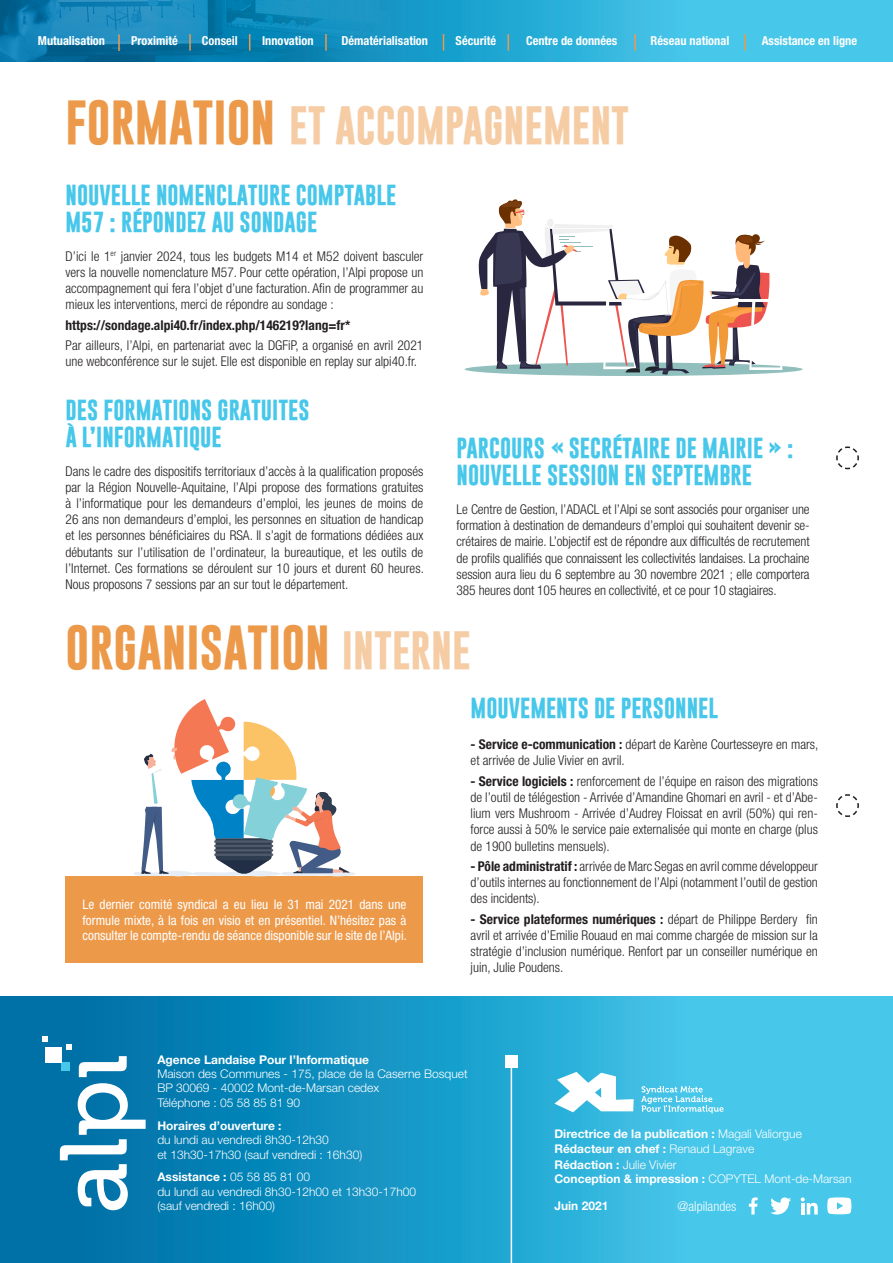
<style>
.page{position:relative;width:893px;height:1263px;background:#fff}
.page>*{position:absolute;margin:0;border:0;box-sizing:border-box;transform-origin:0 0}
.t1{font:700 45px "Gobold";color:#ed994a}
.Titre_orange_clair{font:700 39px "Gobold";color:#f6cca4}
.Titre_bleu{font:700 21px/27.2px "Gobold";color:#47c7ea}
.Texte_courant{font:300 condensed 13.5px/16.2px "Helvetica Neue LT Std";color:#231f20;text-align:justify}
.Texte_courant-2{font:700 condensed 13.5px "Helvetica Neue LT Std";color:#231f20}
.Texte_courant-3{font:300 condensed 13.5px "Helvetica Neue LT Std";color:#fff}
.Texte_courant-4{font:condensed 13.2px/15.9px "Helvetica Neue LT Std";color:#fff;text-align:justify}
.t2{font:700 condensed 12.3px "Helvetica Neue LT Std";color:#fff}
.t3{font:300 12px/14.4px "Helvetica Neue LT Std";color:#fff}
.t4{font:700 12px "Helvetica Neue LT Std";color:#fff}
.s1{font-weight:700}
.s2{font-weight:300}
</style>
<div class="page">
<svg style="left:836px;top:446px;width:23px;height:24px"></svg>
<svg style="left:836px;top:794px;width:23px;height:23px"></svg>
<svg style="left:405px;top:0;width:488px;height:62px;background:#36b8df"></svg>
<img style="left:0;top:0;width:405px;height:62px">
<svg style="left:118px;top:34px;width:2px;height:17px"></svg>
<svg style="left:189px;top:34px;width:2px;height:17px"></svg>
<svg style="left:249px;top:34px;width:1px;height:17px"></svg>
<svg style="left:325px;top:34px;width:2px;height:17px"></svg>
<svg style="left:443px;top:34px;width:1px;height:17px"></svg>
<svg style="left:507px;top:34px;width:2px;height:17px"></svg>
<svg style="left:634px;top:34px;width:2px;height:17px"></svg>
<svg style="left:744px;top:34px;width:1px;height:17px"></svg>
<div style="left:0;top:996px;width:893px;height:267px;background:linear-gradient(to right,#0069a2,#50d5f6)"></div>
<svg style="left:60px;top:1083px;width:86px;height:127px"></svg>
<svg style="left:79px;top:1056px;width:48px;height:21px"></svg>
<div style="left:61px;top:1063px;width:8px;height:8px;background:#47c7ea"></div>
<svg style="left:67px;top:1044px;width:5px;height:6px"></svg>
<svg style="left:43px;top:1036px;width:5px;height:5px"></svg>
<div style="left:45px;top:1047px;width:16px;height:16px;background:#fff"></div>
<hr style="left:511px;top:1057px;width:1px;height:206px;background:#fff">
<div style="left:505px;top:1055px;width:13px;height:13px;background:#fff"></div>
<svg style="left:554px;top:1072px;width:80px;height:40px"></svg>
<svg style="left:641px;top:1086px;width:82px;height:27px;background:#6fd1ed"></svg>
<div style="left:66px;top:876px;width:357px;height:87px;background:#ed994a"></div>
<svg style="left:465px;top:362px;width:338px;height:14px"></svg>
<svg style="left:477px;top:199px;width:306px;height:176px"></svg>
<svg style="left:749px;top:1197px;width:9px;height:17px"></svg>
<svg style="left:770px;top:1197px;width:21px;height:18px"></svg>
<svg style="left:133px;top:699px;width:222px;height:177px"></svg>
<svg style="left:827px;top:1197px;width:24px;height:17px"></svg>
<svg style="left:801px;top:1197px;width:17px;height:17px"></svg>
<p class="t2" style="left:38px;top:33px;width:69px">Mutualisation</p>
<p class="t2" style="left:131px;top:33px;width:48px">Proximité</p>
<p class="t2" style="left:202px;top:33px;width:37px">Conseil</p>
<p class="t2" style="left:262px;top:33px;width:53px">Innovation</p>
<p class="t2" style="left:341px;top:33px;width:88px">Dématérialisation</p>
<p class="t2" style="left:456px;top:33px;width:42px">Sécurité</p>
<p class="t2" style="left:526px;top:33px;width:93px">Centre de données</p>
<p class="t2" style="left:651px;top:33px;width:80px">Réseau national</p>
<p class="t2" style="left:762px;top:33px;width:97px">Assistance en ligne</p>
<p class="t1" style="left:66px;top:94px;width:211px">FORMATION</p>
<p class="Titre_orange_clair" style="left:289px;top:100px;width:342px">ET ACCOMPAGNEMENT</p>
<p class="Titre_bleu" style="left:66px;top:181px;width:332px">NOUVELLE NOMENCLATURE COMPTABLE<br>M57 : RÉPONDEZ AU SONDAGE</p>
<p class="Texte_courant" style="left:66px;top:248px;width:359px">D’ici le 1<sup>er</sup> janvier 2024, tous les budgets M14 et M52 doivent basculer vers la nouvelle nomenclature M57. Pour cette opération, l’Alpi propose un accompagnement qui fera l’objet d’une facturation. Afin de programmer au mieux les interventions, merci de répondre au sondage :</p>
<p class="Texte_courant-2" style="left:66px;top:317px;width:286px">https://sondage.alpi40.fr/index.php/146219?lang=fr*</p>
<p class="Texte_courant" style="left:66px;top:337px;width:359px">Par ailleurs, l’Alpi, en partenariat avec la DGFiP, a organisé en avril 2021 une webconférence sur le sujet. Elle est disponible en replay sur alpi40.fr.</p>
<p class="Titre_bleu" style="left:66px;top:396px;width:245px">DES FORMATIONS GRATUITES<br>À L’INFORMATIQUE</p>
<p class="Texte_courant" style="left:66px;top:463px;width:360px">Dans le cadre des dispositifs territoriaux d’accès à la qualification proposés par la Région Nouvelle-Aquitaine, l’Alpi propose des formations gratuites à l’informatique pour les demandeurs d’emploi, les jeunes de moins de 26 ans non demandeurs d’emploi, les personnes en situation de handicap et les personnes bénéficiaires du RSA. Il s’agit de formations dédiées aux débutants sur l’utilisation de l’ordinateur, la bureautique, et les outils de l’Internet. Ces formations se déroulent sur 10 jours et durent 60 heures.<br>Nous proposons 7 sessions par an sur tout le département.</p>
<p class="Titre_bleu" style="left:457px;top:434px;width:338px">PARCOURS « SECRÉTAIRE DE MAIRIE » :<br>NOUVELLE SESSION EN SEPTEMBRE</p>
<p class="Texte_courant" style="left:457px;top:501px;width:355px">Le Centre de Gestion, l’ADACL et l’Alpi se sont associés pour organiser une formation à destination de demandeurs d’emploi qui souhaitent devenir se&shy;crétaires de mairie. L’objectif est de répondre aux difficultés de recrutement de profils qualifiés que connaissent les collectivités landaises. La prochaine session aura lieu du 6 septembre au 30 novembre 2021 ; elle comportera 385 heures dont 105 heures en collectivité, et ce pour 10 stagiaires.</p>
<p class="t1" style="left:66px;top:618px;width:266px">ORGANISATION</p>
<p class="Titre_orange_clair" style="left:342px;top:625px;width:130px">INTERNE</p>
<p class="Texte_courant-4" style="left:83px;top:896px;width:326px">Le dernier comité syndical a eu lieu le 31 mai 2021 dans une formule mixte, à la fois en visio et en présentiel. N’hésitez pas à consulter le compte-rendu de séance disponible sur le site de l’Alpi.</p>
<p class="Titre_bleu" style="left:471px;top:695px;width:249px">MOUVEMENTS DE PERSONNEL</p>
<p class="Texte_courant" style="left:471px;top:736px;width:349px"><span class="s1">- Service e-communication :</span> départ de Karène Courtesseyre en mars, et arrivée de Julie Vivier en avril.</p>
<p class="Texte_courant" style="left:471px;top:773px;width:349px"><span class="s1">- Service logiciels :</span> renforcement de l’équipe en raison des migrations de l’outil de télégestion - Arrivée d’Amandine Ghomari en avril - et d’Abe&shy;lium vers Mushroom - Arrivée d’Audrey Floissat en avril (50%) qui ren&shy;force aussi à 50% le service paie externalisée qui monte en charge (plus de 1900 bulletins mensuels).</p>
<p class="Texte_courant" style="left:471px;top:858px;width:349px"><span class="s1">- Pôle administratif :</span> arrivée de Marc Segas en avril comme développeur d’outils internes au fonctionnement de l’Alpi (notamment l’outil de gestion des incidents).</p>
<p class="Texte_courant" style="left:471px;top:911px;width:349px"><span class="s1">- Service plateformes numériques :</span> départ de Philippe Berdery fin avril et arrivée d’Emilie Rouaud en mai comme chargée de mission sur la stratégie d’inclusion numérique. Renfort par un conseiller numérique en juin, Julie Poudens.</p>
<p class="t4" style="left:157px;top:1052px;width:213px">Agence Landaise Pour l’Informatique</p>
<p class="t3" style="left:157px;top:1066px;width:312px">Maison des Communes - 175, place de la Caserne Bosquet</p>
<p class="t3" style="left:157px;top:1081px;width:223px">BP 30069 - 40002 Mont-de-Marsan cedex</p>
<p class="t3" style="left:157px;top:1095px;width:144px">Téléphone : 05 58 85 81 90</p>
<p class="t4" style="left:157px;top:1118px;width:126px">Horaires d’ouverture :</p>
<p class="t3" style="left:157px;top:1132px;width:173px">du lundi au vendredi 8h30-12h30</p>
<p class="t3" style="left:157px;top:1147px;width:206px">et 13h30-17h30 (sauf vendredi : 16h30)</p>
<p class="t4" style="left:157px;top:1170px;width:154px">Assistance : <span class="s2">05 58 85 81 00</span></p>
<p class="t3" style="left:157px;top:1184px;width:260px">du lundi au vendredi 8h30-12h00 et 13h30-17h00 (sauf vendredi : 16h00)</p>
<p class="t4" style="left:554px;top:1126px;width:249px">Directrice de la publication : <span class="s2">Magali Valiorgue</span></p>
<p class="t4" style="left:554px;top:1141px;width:201px">Rédacteur en chef : <span class="s2">Renaud Lagrave</span></p>
<p class="t3" style="left:554px;top:1157px;width:124px"><span class="s1">Rédaction :</span> Julie Vivier</p>
<p class="t4" style="left:554px;top:1171px;width:299px">Conception &amp; impression : <span class="s2">COPYTEL Mont-de-Marsan</span></p>
<p class="t4" style="left:554px;top:1198px;width:56px">Juin 2021</p>
<p class="Texte_courant-3" style="left:678px;top:1199px;width:60px">@alpilandes</p>
</div>
